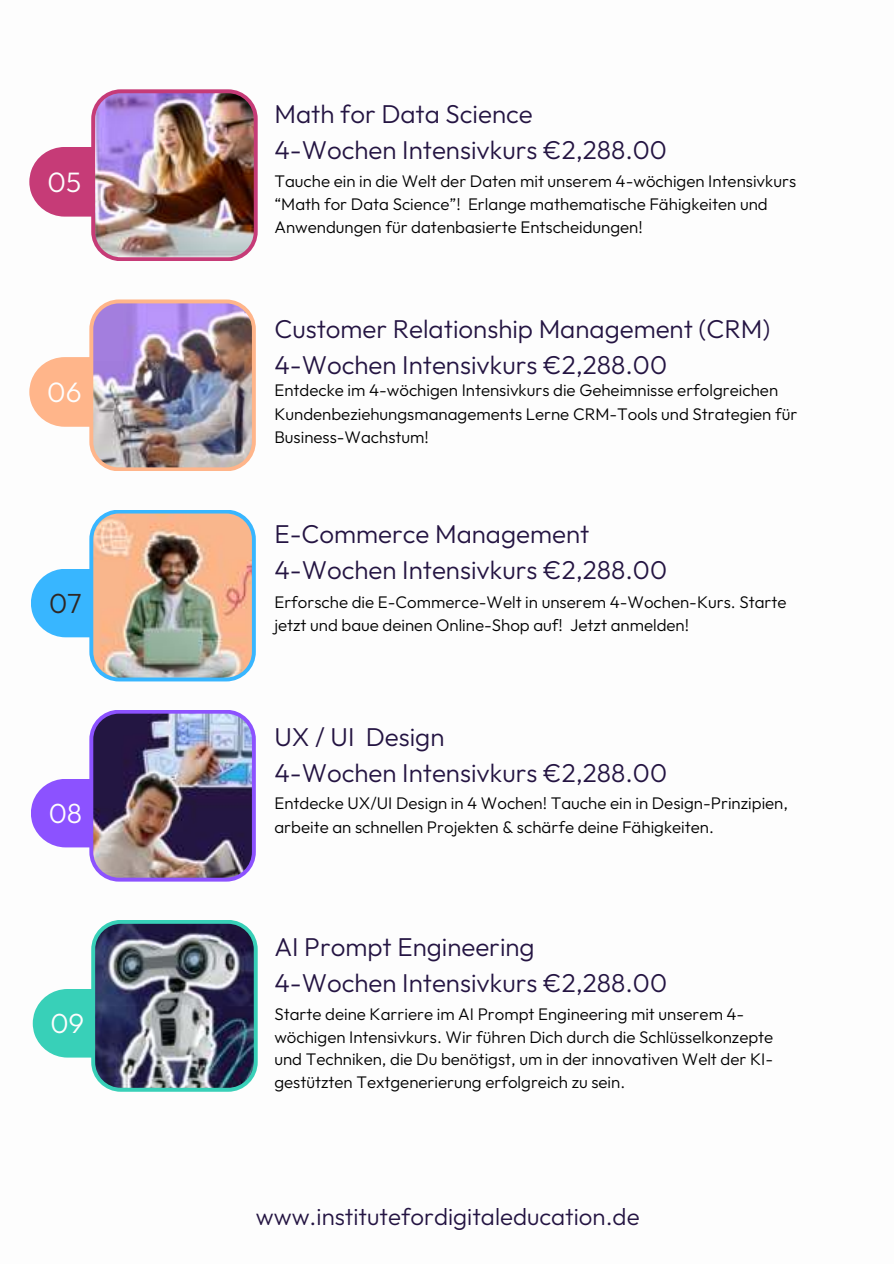
<style>
.page{position:relative;width:894px;height:1264px;background:#fff}
.page>*{position:absolute;margin:0;border:0;box-sizing:border-box;transform-origin:0 0}
.t1{font:100 28.05px "Outfit";color:#fdfdfd}
.t2{font:100 27.75px "Outfit";color:#fdfdfd}
.t3{font:100 27.75px "Outfit";color:#2f2723}
.t4{font:100 25.8px/36px "Outfit";color:#241442}
.t5{font:100 24px "Outfit";color:#241442}
.t6{font:100 16.8px/23.1px "Outfit";color:#000}
</style>
<div class="page">
<img style="left:29px;top:89px;width:229px;height:172px">
<img style="left:31px;top:510px;width:225px;height:171px">
<img style="left:29px;top:299px;width:227px;height:172px">
<img style="left:31px;top:710px;width:225px;height:171px">
<img style="left:33px;top:920px;width:225px;height:171px">
<h3 class="t4" style="left:274px;top:95px;width:394px">Math for Data Science<br>4-Wochen Intensivkurs €2,288.00</h3>
<h1 class="t1" style="left:48px;top:165px;width:35px">05</h1>
<p class="t6" style="left:274px;top:169px;width:523px">Tauche ein in die Welt der Daten mit unserem 4-wöchigen Intensivkurs “Math for Data Science”! Erlange mathematische Fähigkeiten und<br>Anwendungen für datenbasierte Entscheidungen!</p>
<h3 class="t4" style="left:274px;top:310px;width:497px">Customer Relationship Management (CRM)<br>4-Wochen Intensivkurs €2,288.00</h3>
<h1 class="t1" style="left:47px;top:375px;width:36px">06</h1>
<p class="t6" style="left:274px;top:378px;width:524px">Entdecke im 4-wöchigen Intensivkurs die Geheimnisse erfolgreichen<br>Kundenbeziehungsmanagements Lerne CRM-Tools und Strategien für<br>Business-Wachstum!</p>
<h3 class="t4" style="left:274px;top:515px;width:394px">E-Commerce Management<br>4-Wochen Intensivkurs €2,288.00</h3>
<h2 class="t3" style="left:49px;top:586px;width:34px">07</h2>
<p class="t6" style="left:274px;top:590px;width:513px">Erforsche die E-Commerce-Welt in unserem 4-Wochen-Kurs. Starte jetzt und baue deinen Online-Shop auf! Jetzt anmelden!</p>
<h3 class="t4" style="left:274px;top:718px;width:394px">UX / UI Design<br>4-Wochen Intensivkurs €2,288.00</h3>
<h2 class="t2" style="left:49px;top:796px;width:35px">08</h2>
<p class="t6" style="left:274px;top:791px;width:515px">Entdecke UX/UI Design in 4 Wochen! Tauche ein in Design-Prinzipien, arbeite an schnellen Projekten &amp; schärfe deine Fähigkeiten.</p>
<h3 class="t4" style="left:274px;top:927px;width:394px">AI Prompt Engineering<br>4-Wochen Intensivkurs €2,288.00</h3>
<h2 class="t2" style="left:50px;top:1006px;width:35px">09</h2>
<p class="t6" style="left:274px;top:1002px;width:500px;line-height:22.5px">Starte deine Karriere im AI Prompt Engineering mit unserem 4- wöchigen Intensivkurs. Wir führen Dich durch die Schlüsselkonzepte und Techniken, die Du benötigst, um in der innovativen Welt der KI&shy;gestützten Textgenerierung erfolgreich zu sein.</p>
<h3 class="t5" style="left:256px;top:1201px;width:385px">www.institutefordigitaleducation.de</h3>
</div>
